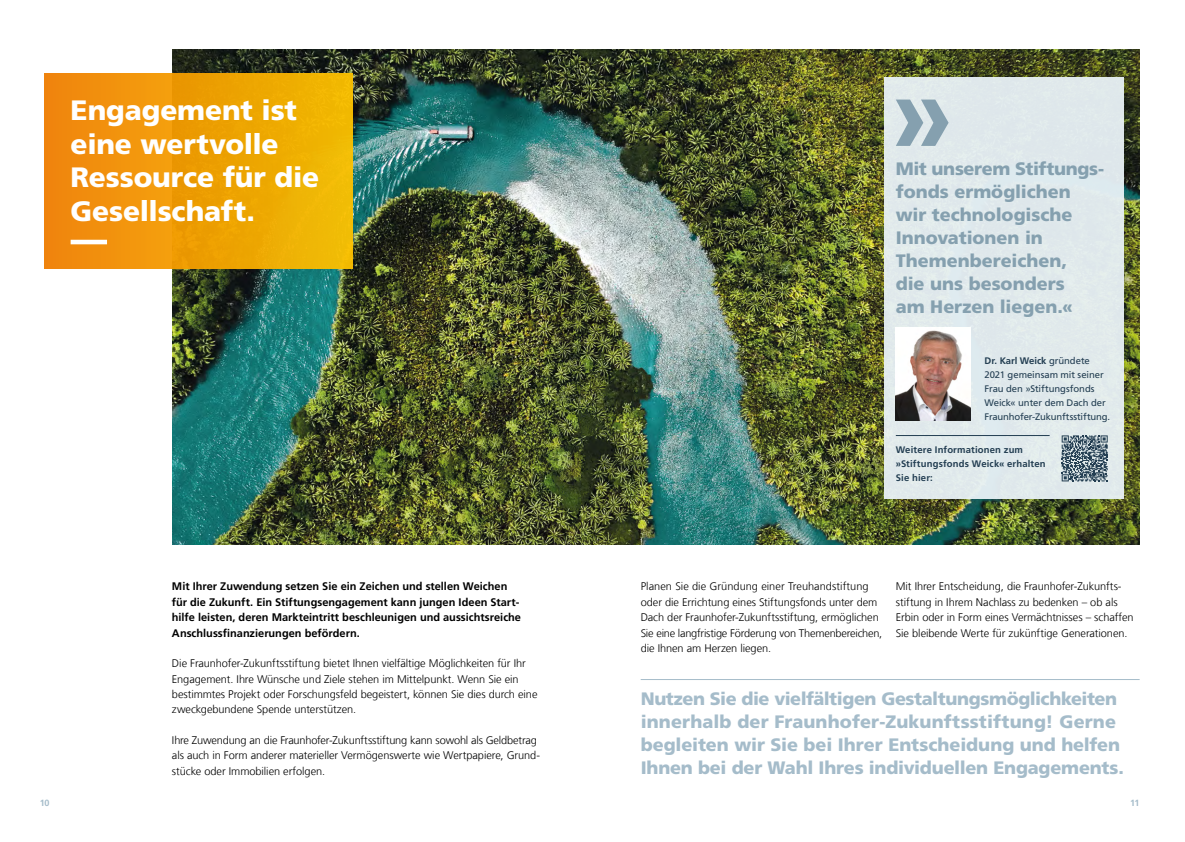
<style>
.page{position:relative;width:1185px;height:842px;background:#fff}
.page>*{position:absolute;margin:0;border:0;box-sizing:border-box;transform-origin:0 0}
.t1{font:700 113px "Frutiger LT Com";color:#85a0af}
.t2{font:900 28px/33.6px "Frutiger LT Com";letter-spacing:-.005em;color:#fff}
.t3{font:900 18px/23px "Frutiger LT Com";letter-spacing:-.01em;color:#a5bcca}
.t4{font:900 18px/23px "Frutiger LT Com";color:#85a0af}
.t5{font:300 11px/15.3px "Frutiger LT Com";letter-spacing:-.005em;color:#000}
.t6{font:700 11px/15.3px "Frutiger LT Com";color:#000}
.t7{font:9.5px/14px "Frutiger LT Com";letter-spacing:-.01em;color:#233e52}
.t8{font:700 9.5px/14px "Frutiger LT Com";letter-spacing:.015em;color:#233e52}
.t9{font:700 9px "Frutiger LT Com";color:#a5bcca}
.s1{font-weight:700}
</style>
<div class="page">
<img style="left:173px;top:50px;width:408px;height:494px">
<div style="left:44px;top:74px;width:308px;height:194px;background:linear-gradient(to right,#f1850e,#eeba00)"></div>
<svg style="left:71px;top:240px;width:302px;height:4px"></svg>
<img style="left:581px;top:50px;width:559px;height:494px">
<div style="left:884px;top:77px;width:239px;height:421px;background:#e0e9ec"></div>
<img style="left:896px;top:328px;width:75px;height:92px">
<hr style="left:896px;top:435px;width:154px;height:1px;background:#233e52">
<hr style="left:641px;top:679px;width:499px;height:1px;background:#a5bcca">
<svg style="left:1062px;top:435px;width:46px;height:46px"></svg>
<h2 class="t2" style="left:71px;top:94px;width:250px">Engagement ist eine wertvolle<br>Ressource für die<br>Gesellschaft.</h2>
<p class="t9" style="left:40px;top:798px;width:11px">10</p>
<p class="t6" style="left:172px;top:579px;width:351px">Mit Ihrer Zuwendung setzen Sie ein Zeichen und stellen Weichen für die Zukunft. Ein Stiftungsengagement kann jungen Ideen Start&shy;hilfe leisten, deren Markteintritt beschleunigen und aussichtsreiche Anschlussfinanzierungen befördern.</p>
<p class="t5" style="left:172px;top:656px;width:367px">Die Fraunhofer-Zukunftsstiftung bietet Ihnen vielfältige Möglichkeiten für Ihr Engagement. Ihre Wünsche und Ziele stehen im Mittelpunkt. Wenn Sie ein bestimmtes Projekt oder Forschungsfeld begeistert, können Sie dies durch eine zweckgebundene Spende unterstützen.</p>
<p class="t5" style="left:172px;top:733px;width:370px">Ihre Zuwendung an die Fraunhofer-Zukunftsstiftung kann sowohl als Geldbetrag als auch in Form anderer materieller Vermögenswerte wie Wertpapiere, Grund&shy;stücke oder Immobilien erfolgen.</p>
<h1 class="t1" style="left:891px;top:48px;width:64px">»</h1>
<h3 class="t4" style="left:896px;top:157px;width:210px">Mit unserem Stiftungs&shy;fonds ermöglichen wir technologische<br>Innovationen in<br>Themenbereichen,<br>die uns besonders<br>am Herzen liegen.«</h3>
<p class="t7" style="left:984px;top:354px;width:127px"><span class="s1">Dr. Karl Weick</span> gründete<br>2021 gemeinsam mit seiner<br>Frau den »Stiftungsfonds<br>Weick« unter dem Dach der<br>Fraunhofer-Zukunftsstiftung.</p>
<p class="t8" style="left:896px;top:442px;width:151px">Weitere Informationen zum »Stiftungsfonds Weick« erhalten<br>Sie hier:</p>
<p class="t5" style="left:641px;top:579px;width:243px">Planen Sie die Gründung einer Treuhandstiftung oder die Errichtung eines Stiftungsfonds unter dem Dach der Fraunhofer-Zukunftsstiftung, ermöglichen Sie eine langfristige Förderung von Themenbereichen, die Ihnen am Herzen liegen.</p>
<p class="t5" style="left:896px;top:579px;width:239px">Mit Ihrer Entscheidung, die Fraunhofer-Zukunfts&shy;stiftung in Ihrem Nachlass zu bedenken – ob als Erbin oder in Form eines Vermächtnisses – schaffen Sie bleibende Werte für zukünftige Generationen.</p>
<h3 class="t3" style="left:641px;top:687px;width:485px">Nutzen Sie die vielfältigen Gestaltungsmöglichkeiten innerhalb der Fraunhofer-Zukunftsstiftung! Gerne begleiten wir Sie bei Ihrer Entscheidung und helfen Ihnen bei der Wahl Ihres individuellen Engagements.</h3>
<p class="t9" style="left:1130px;top:798px;width:11px">11</p>
</div>
